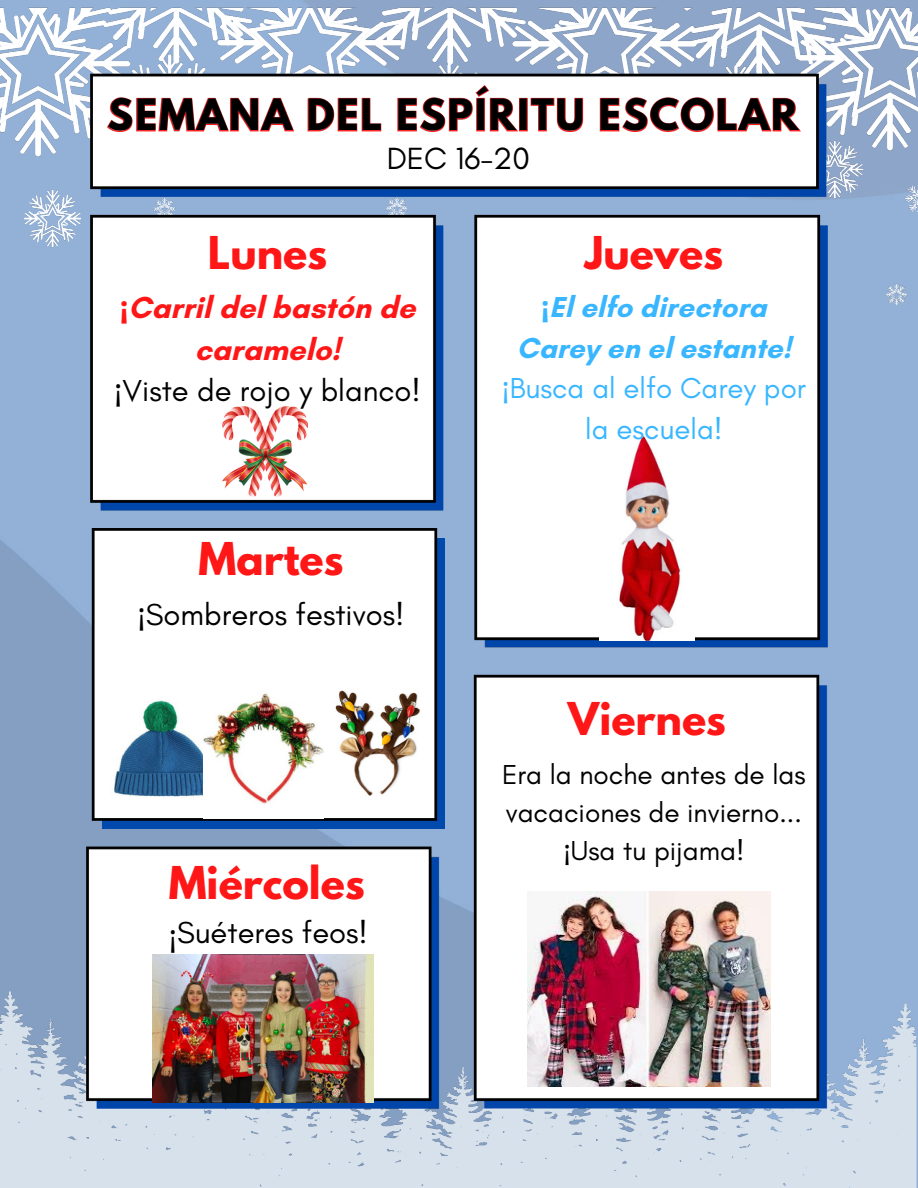
<style>
.page{position:relative;width:918px;height:1188px;background:#fff}
.page>*{position:absolute;margin:0;border:0;box-sizing:border-box;transform-origin:0 0}
.t1{font:700 40.05px "League Spartan";color:#ff1616}
.t2{font:700 38.25px "League Spartan";letter-spacing:.045em;color:#000}
.t3{font:31.2px "Glacial Indifference";color:#000}
.t4{font:700 30.9px/41.7px "Glacial Indifference";color:#ff1616;text-align:center}
.t5{font:30.9px "Glacial Indifference";color:#000}
.t6{font:30.9px "Noto Sans";color:#000}
.t7{font:700 29.4px/40.5px "Glacial Indifference";color:#38b6ff;text-align:center}
.t8{font:27.9px/38.2px "Glacial Indifference";color:#000;text-align:center}
.s1{font-family:"Noto Sans"}
.s2{font-family:"Noto Sans";font-weight:400;color:#000}
.s3{font-weight:400;color:#000}
.s4{font-family:"Noto Sans";font-weight:400}
.s5{font-weight:400}
</style>
<div class="page">
<img style="left:0;top:668px;width:918px;height:520px">
<img style="left:0;top:1px;width:918px;height:653px">
<img style="left:152px;top:955px;width:222px;height:147px">
<img style="left:527px;top:892px;width:243px;height:194px">
<img style="left:105px;top:690px;width:98px;height:117px">
<img style="left:222px;top:407px;width:86px;height:90px">
<img style="left:324px;top:689px;width:108px;height:109px">
<img style="left:203px;top:679px;width:121px;height:140px">
<img style="left:108px;top:86px;width:693px;height:46px">
<img style="left:600px;top:431px;width:94px;height:209px">
<p class="t2" style="left:108px;top:96px;width:692px">SEMANA DEL ESPÍRITU ESCOLAR</p>
<p class="t3" style="left:387px;top:139px;width:145px">DEC 16-20</p>
<p class="t1" style="left:208px;top:233px;width:121px">Lunes</p>
<p class="t4" style="left:114px;top:287px;width:308px"><span class="s1">¡</span>Carril del bastón de caramelo!<br><span class="s2">¡</span><span class="s3">Viste de rojo y blanco!</span></p>
<p class="t1" style="left:199px;top:539px;width:146px">Martes</p>
<p class="t5" style="left:137px;top:595px;width:269px"><span class="s1">¡</span>Sombreros festivos!</p>
<p class="t1" style="left:169px;top:863px;width:198px">Miércoles</p>
<p class="t6" style="left:169px;top:914px;width:10px">¡</p>
<h5 class="t5" style="left:177px;top:914px;width:192px">Suéteres feos!</h5>
<h1 class="t1" style="left:585px;top:233px;width:140px">Jueves</h1>
<h1 class="t7" style="left:502px;top:287px;width:306px"><span class="s1">¡</span>El elfo directora<br>Carey en el estante! <span class="s4">¡</span><span class="s5">Busca al elfo Carey por la escuela!</span></h1>
<h4 class="t1" style="left:568px;top:699px;width:159px">Viernes</h4>
<h5 class="t8" style="left:502px;top:755px;width:305px">Era la noche antes de las vacaciones de invierno... <span class="s1">¡</span>Usa tu pijama!</h5>
</div>
